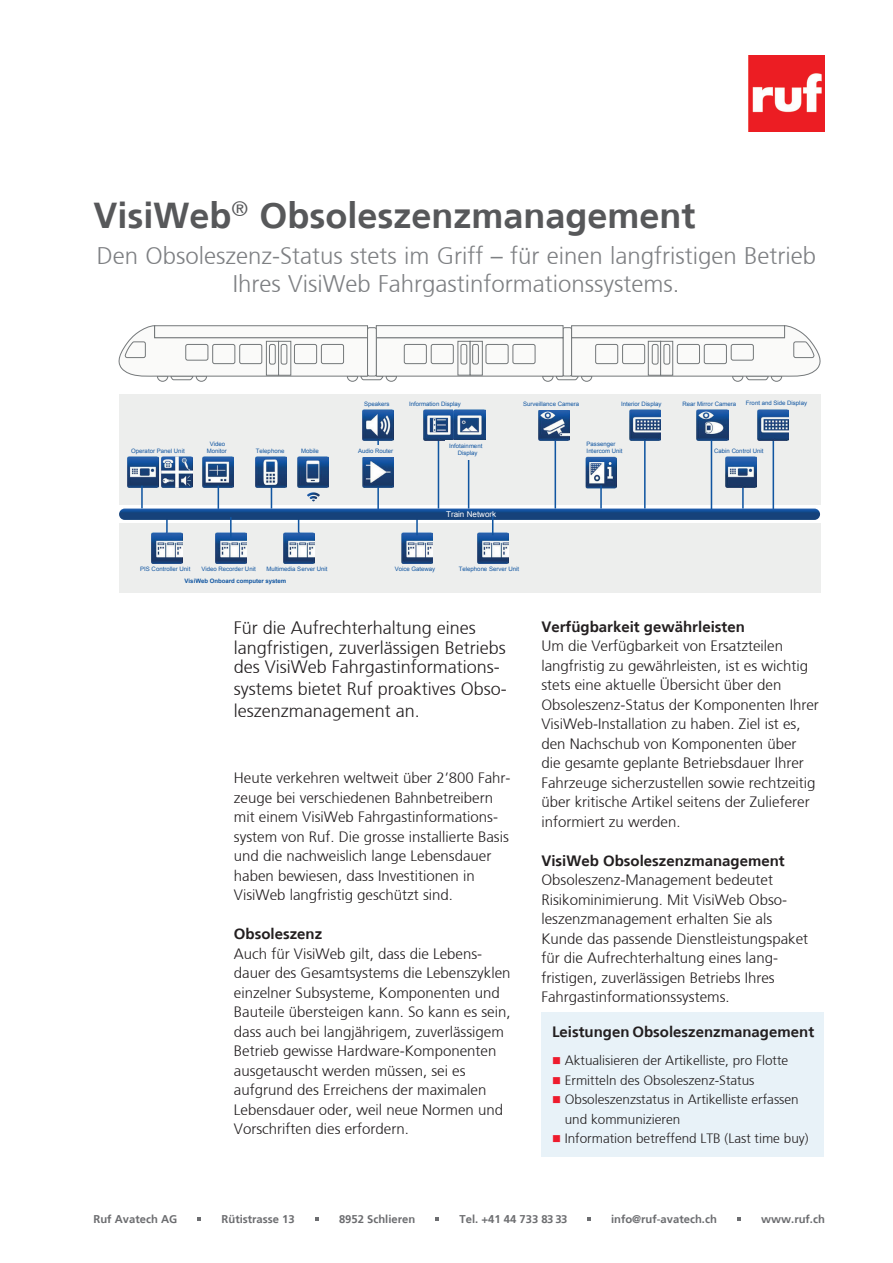
<style>
.page{position:relative;width:893px;height:1263px;background:#fff}
.page>*{position:absolute;margin:0;border:0;box-sizing:border-box;transform-origin:0 0}
.t1{font:700 36px "Frutiger";color:#57585a}
.t2{font:300 24px/28.8px "Frutiger";color:#7e8083;text-align:center}
.t3{font:300 18px/19.5px "Frutiger";color:#231f20}
.t4{font:300 15px/19.5px "Frutiger";color:#231f20}
.t5{font:700 15px "Frutiger";color:#231f20}
.t6{font:300 13.5px/19.5px "Frutiger";color:#231f20}
.t7{font:700 11.25px "Frutiger";color:#6c6d70}
.t8{font:8.1px "Arial";color:#fff}
.t9{font:6px/7.2px "Arial";color:#1055a1}
.t10{font:700 6px "Arial";letter-spacing:-.005em;color:#1055a1}
.s1{color:#ee1b2d}
</style>
<div class="page">
<img style="left:748px;top:55px;width:77px;height:77px">
<svg style="left:737px;top:1217px;width:4px;height:3px"></svg>
<div style="left:541px;top:1012px;width:283px;height:145px;background:#e8f2f8"></div>
<div style="left:119px;top:394px;width:701px;height:111px;background:#edeeed"></div>
<div style="left:119px;top:524px;width:701px;height:69px;background:#edeeed"></div>
<hr style="left:166px;top:513px;width:2px;height:28px;background:#1055a1">
<hr style="left:773px;top:440px;width:1px;height:69px;background:#1055a1">
<hr style="left:644px;top:440px;width:2px;height:68px;background:#1055a1">
<hr style="left:468px;top:421px;width:1px;height:87px;background:#1055a1">
<hr style="left:438px;top:421px;width:1px;height:87px;background:#1055a1">
<hr style="left:555px;top:430px;width:1px;height:78px;background:#1055a1">
<hr style="left:377px;top:432px;width:2px;height:79px;background:#1055a1">
<svg style="left:298px;top:520px;width:1px;height:13px"></svg>
<img style="left:128px;top:457px;width:31px;height:31px">
<img style="left:162px;top:457px;width:31px;height:31px">
<img style="left:151px;top:533px;width:32px;height:31px">
<img style="left:362px;top:457px;width:31px;height:31px">
<img style="left:758px;top:409px;width:31px;height:31px">
<img style="left:629px;top:409px;width:31px;height:31px">
<img style="left:215px;top:533px;width:31px;height:31px">
<img style="left:401px;top:533px;width:31px;height:31px">
<img style="left:283px;top:533px;width:31px;height:31px">
<img style="left:539px;top:410px;width:31px;height:30px">
<img style="left:424px;top:409px;width:61px;height:31px">
<img style="left:203px;top:457px;width:31px;height:31px">
<img style="left:585px;top:457px;width:32px;height:31px">
<svg style="left:218px;top:486px;width:1px;height:22px"></svg>
<hr style="left:141px;top:486px;width:2px;height:22px;background:#1055a1">
<img style="left:298px;top:457px;width:31px;height:31px">
<hr style="left:742px;top:476px;width:2px;height:32px;background:#1055a1">
<img style="left:725px;top:457px;width:32px;height:31px">
<svg style="left:416px;top:520px;width:2px;height:15px"></svg>
<svg style="left:307px;top:492px;width:13px;height:9px"></svg>
<hr style="left:600px;top:485px;width:2px;height:23px;background:#1055a1">
<hr style="left:271px;top:478px;width:1px;height:30px;background:#1055a1">
<img style="left:119px;top:508px;width:701px;height:12px;border-radius:6px">
<img style="left:256px;top:457px;width:31px;height:31px">
<img style="left:697px;top:409px;width:31px;height:31px">
<div style="left:351px;top:446px;width:53px;height:11px;background:#edeeed"></div>
<div style="left:445px;top:440px;width:47px;height:19px;background:#edeeed"></div>
<hr style="left:711px;top:440px;width:1px;height:69px;background:#1055a1">
<hr style="left:230px;top:517px;width:2px;height:21px;background:#1055a1">
<img style="left:477px;top:533px;width:31px;height:31px">
<svg style="left:492px;top:516px;width:1px;height:19px"></svg>
<img style="left:363px;top:409px;width:31px;height:31px">
<div style="left:376px;top:338px;width:187px;height:38px;background:#fafaf9"></div>
<div style="left:376px;top:326px;width:187px;height:12px;background:#fafaf9"></div>
<div style="left:376px;top:325px;width:187px;height:13px;border:1px solid #74787a"></div>
<div style="left:431px;top:344px;width:23px;height:20px;border:1px solid #74787a;border-radius:2px"></div>
<div style="left:404px;top:344px;width:23px;height:20px;border:1px solid #74787a;border-radius:2px"></div>
<div style="left:513px;top:344px;width:22px;height:20px;border:1px solid #74787a;border-radius:2px"></div>
<div style="left:486px;top:344px;width:22px;height:20px;border:1px solid #74787a;border-radius:2px"></div>
<svg style="left:460px;top:344px;width:8px;height:21px"></svg>
<div style="left:458px;top:341px;width:12px;height:34px;border:1px solid #74787a"></div>
<div style="left:470px;top:341px;width:13px;height:34px;border:1px solid #74787a"></div>
<div style="left:461px;top:344px;width:6px;height:20px;background:#fafaf9;border-radius:2px"></div>
<div style="left:461px;top:344px;width:6px;height:20px;border:1px solid #74787a;border-radius:2px"></div>
<div style="left:472px;top:344px;width:7px;height:20px;border:1px solid #74787a;border-radius:2px"></div>
<svg style="left:118px;top:325px;width:279px;height:57px"></svg>
<div style="left:266px;top:341px;width:13px;height:34px;background:#fafaf9"></div>
<div style="left:266px;top:341px;width:13px;height:35px;border:1px solid #74787a"></div>
<svg style="left:280px;top:343px;width:9px;height:31px"></svg>
<div style="left:278px;top:341px;width:13px;height:35px;border:1px solid #74787a"></div>
<div style="left:269px;top:344px;width:7px;height:20px;border:1px solid #74787a;border-radius:2px"></div>
<div style="left:281px;top:344px;width:6px;height:20px;background:#fafaf9;border-radius:2px"></div>
<div style="left:281px;top:344px;width:6px;height:20px;border:1px solid #74787a;border-radius:2px"></div>
<svg style="left:542px;top:325px;width:279px;height:57px"></svg>
<svg style="left:662px;top:343px;width:9px;height:31px"></svg>
<div style="left:660px;top:341px;width:13px;height:35px;border:1px solid #74787a"></div>
<svg style="left:650px;top:343px;width:9px;height:31px"></svg>
<div style="left:648px;top:341px;width:13px;height:35px;border:1px solid #74787a"></div>
<div style="left:664px;top:344px;width:6px;height:20px;background:#fafaf9;border-radius:2px"></div>
<div style="left:664px;top:344px;width:6px;height:20px;border:1px solid #74787a;border-radius:2px"></div>
<div style="left:652px;top:344px;width:6px;height:20px;background:#fafaf9;border-radius:2px"></div>
<div style="left:652px;top:344px;width:6px;height:20px;border:1px solid #74787a;border-radius:2px"></div>
<h1 class="t1" style="left:94px;top:194px;width:603px">VisiWeb<sup>®</sup> Obsoleszenzmanagement</h1>
<h2 class="t2" style="left:97px;top:241px;width:721px">Den Obsoleszenz-Status stets im Griff – für einen langfristigen Betrieb<br>Ihres VisiWeb Fahrgastinformationssystems.</h2>
<p class="t9" style="left:364px;top:400px;width:27px">Speakers</p>
<p class="t9" style="left:409px;top:400px;width:53px">Information Display</p>
<p class="t9" style="left:523px;top:400px;width:58px">Surveillance Camera</p>
<p class="t9" style="left:621px;top:400px;width:42px">Interior Display</p>
<p class="t9" style="left:746px;top:399px;width:63px">Front and Side Display</p>
<p class="t9" style="left:682px;top:400px;width:55px">Rear Mirror Camera</p>
<p class="t9" style="left:131px;top:448px;width:55px">Operator Panel Unit</p>
<p class="t9" style="left:207px;top:440px;width:22px;text-align:center">Video<br>Monitor</p>
<p class="t9" style="left:256px;top:448px;width:30px">Telephone</p>
<p class="t9" style="left:301px;top:448px;width:19px">Mobile</p>
<p class="t9" style="left:358px;top:448px;width:37px">Audio Router</p>
<p class="t9" style="left:458px;top:442px;width:26px;text-indent:-9px">Infotainment<br>Display</p>
<p class="t9" style="left:587px;top:440px;width:37px">Passenger<br>Intercom Unit</p>
<p class="t9" style="left:714px;top:448px;width:51px">Cabin Control Unit</p>
<p class="t8" style="left:446px;top:508px;width:52px">Train Network</p>
<p class="t9" style="left:140px;top:566px;width:52px">PIS Controller Unit</p>
<p class="t9" style="left:201px;top:566px;width:56px">Video Recorder Unit</p>
<p class="t9" style="left:266px;top:566px;width:63px">Multimedia Server Unit</p>
<p class="t9" style="left:395px;top:566px;width:42px">Voice Gateway</p>
<p class="t9" style="left:459px;top:565px;width:62px">Telephone Server Unit</p>
<p class="t10" style="left:185px;top:577px;width:103px">VisiWeb Onboard computer system</p>
<p class="t3" style="left:234px;top:618px;width:274px">Für die Aufrechterhaltung eines langfristigen, zuverlässigen Betriebs des VisiWeb Fahrgastinformations-</p>
<p class="t3" style="left:234px;top:678px;width:275px;line-height:21.6px">systems bietet Ruf proaktives Obso&shy;leszenzmanagement an.</p>
<p class="t4" style="left:234px;top:768px;width:278px">Heute verkehren weltweit über 2’800 Fahr&shy;zeuge bei verschiedenen Bahnbetreibern mit einem VisiWeb Fahrgastinformations&shy;system von Ruf. Die grosse installierte Basis und die nachweislich lange Lebensdauer haben bewiesen, dass Investitionen in VisiWeb langfristig geschützt sind.</p>
<p class="t5" style="left:234px;top:925px;width:90px">Obsoleszenz</p>
<p class="t4" style="left:234px;top:944px;width:278px">Auch für VisiWeb gilt, dass die Lebens&shy;dauer des Gesamtsystems die Lebenszyklen einzelner Subsysteme, Komponenten und Bauteile übersteigen kann. So kann es sein, dass auch bei langjährigem, zuverlässigem Betrieb gewisse Hardware-Komponenten ausgetauscht werden müssen, sei es aufgrund des Erreichens der maximalen Lebensdauer oder, weil neue Normen und Vorschriften dies erfordern.</p>
<p class="t5" style="left:541px;top:618px;width:205px">Verfügbarkeit gewährleisten</p>
<p class="t4" style="left:541px;top:636px;width:279px">Um die Verfügbarkeit von Ersatzteilen langfristig zu gewährleisten, ist es wichtig stets eine aktuelle Übersicht über den Obsoleszenz-Status der Komponenten Ihrer VisiWeb-Installation zu haben. Ziel ist es, den Nachschub von Komponenten über die gesamte geplante Betriebsdauer Ihrer Fahrzeuge sicherzustellen sowie rechtzeitig über kritische Artikel seitens der Zulieferer informiert zu werden.</p>
<p class="t5" style="left:541px;top:852px;width:245px">VisiWeb Obsoleszenzmanagement</p>
<p class="t4" style="left:541px;top:870px;width:268px">Obsoleszenz-Management bedeutet Risikominimierung. Mit VisiWeb Obso&shy;leszenzmanagement erhalten Sie als Kunde das passende Dienstleistungspaket für die Aufrechterhaltung eines lang&shy;fristigen, zuverlässigen Betriebs Ihres Fahrgastinformationssystems.</p>
<p class="t5" style="left:552px;top:1023px;width:264px">Leistungen Obsoleszenzmanagement</p>
<p class="t6" style="left:552px;top:1051px;width:238px"><span class="s1">■</span> Aktualisieren der Artikelliste, pro Flotte</p>
<p class="t6" style="left:552px;top:1070px;width:204px"><span class="s1">■</span> Ermitteln des Obsoleszenz-Status</p>
<p class="t6" style="left:565px;top:1090px;width:235px;text-indent:-13px"><span class="s1">■</span> Obsoleszenzstatus in Artikelliste erfassen und kommunizieren</p>
<p class="t6" style="left:552px;top:1129px;width:258px"><span class="s1">■</span> Information betreffend LTB (Last time buy)</p>
<p class="t7" style="left:94px;top:1212px;width:85px">Ruf Avatech AG</p>
<p class="t7" style="left:222px;top:1212px;width:75px">Rütistrasse 13</p>
<p class="t7" style="left:339px;top:1212px;width:78px">8952 Schlieren</p>
<p class="t7" style="left:460px;top:1212px;width:109px">Tel. +41 44 733 83 33</p>
<p class="t7" style="left:611px;top:1212px;width:107px">info@ruf-avatech.ch</p>
<p class="t7" style="left:761px;top:1212px;width:65px">www.ruf.ch</p>
</div>
